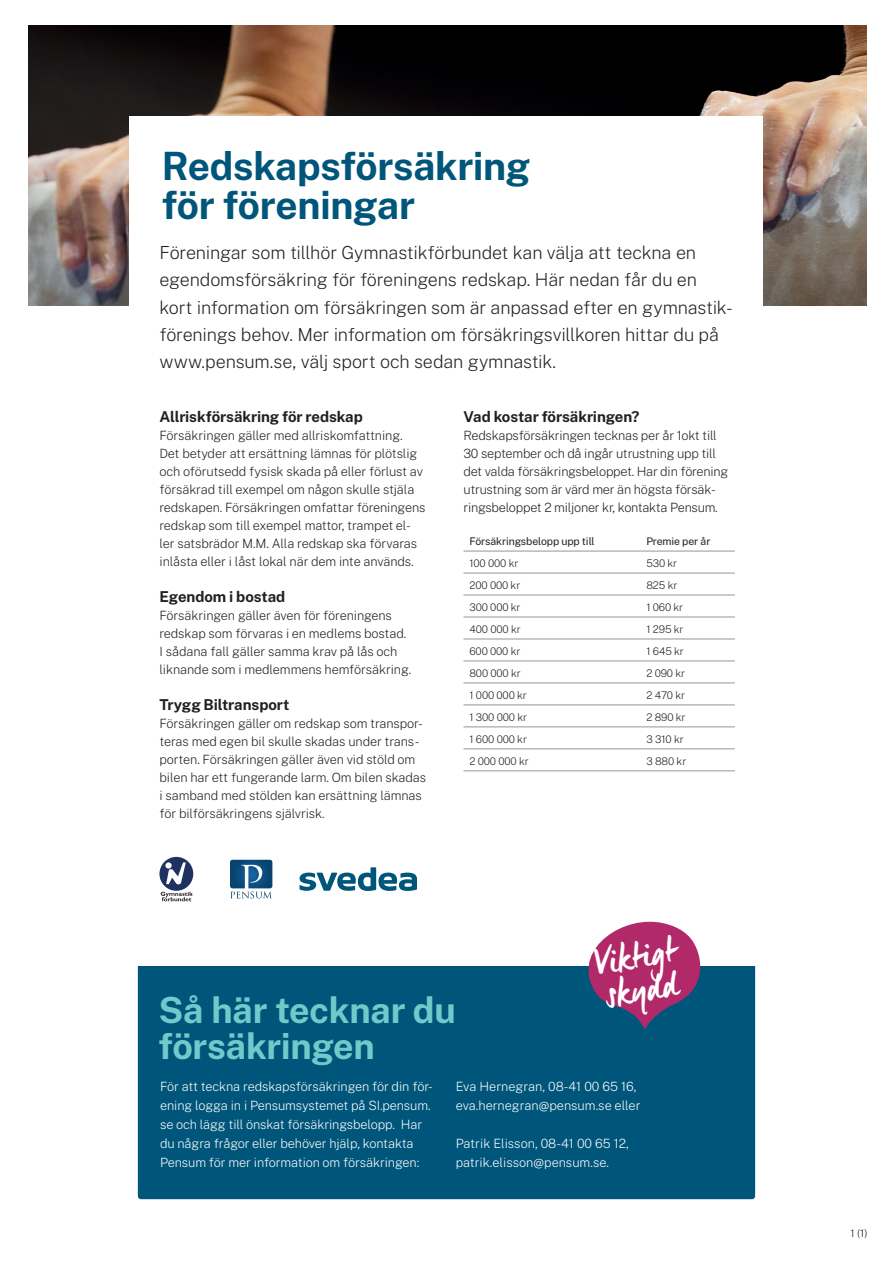
<style>
.page{position:relative;width:893px;height:1263px;background:#fff}
.page>*{position:absolute;margin:0;border:0;box-sizing:border-box;transform-origin:0 0}
.t1{font:700 39px/39px "Public Sans";letter-spacing:-.01em;color:#00567a}
.t2{font:37.2px/33.8px "Manus Smooth";color:#fff}
.t3{font:700 36px/36px "Public Sans";letter-spacing:-.01em;color:#6fcaca}
.t4{font:200 18px/27px "Public Sans";letter-spacing:-.01em;color:#231f20}
.t5{font:700 15px "Public Sans";letter-spacing:-.01em;color:#231f20}
.t6{font:200 12.75px/18px "Public Sans";letter-spacing:-.01em;color:#231f20}
.t7{font:200 12.75px/19.2px "Public Sans";letter-spacing:-.01em;color:#fff}
.t8{font:200 10.5px "Public Sans";letter-spacing:-.02em;color:#231f20}
.t9{font:10.5px "Public Sans";letter-spacing:-.01em;color:#231f20}
</style>
<div class="page">
<img style="left:29px;top:26px;width:837px;height:279px">
<div style="left:130px;top:116px;width:633px;height:758px;background:#fff"></div>
<hr style="left:463px;top:551px;width:177px;height:1px;background:#939598">
<hr style="left:640px;top:551px;width:95px;height:1px;background:#939598">
<hr style="left:463px;top:573px;width:177px;height:1px;background:#939598">
<hr style="left:640px;top:573px;width:95px;height:1px;background:#939598">
<hr style="left:463px;top:595px;width:177px;height:1px;background:#939598">
<hr style="left:640px;top:595px;width:95px;height:1px;background:#939598">
<hr style="left:463px;top:617px;width:177px;height:1px;background:#939598">
<hr style="left:640px;top:617px;width:95px;height:1px;background:#939598">
<hr style="left:463px;top:639px;width:177px;height:1px;background:#939598">
<hr style="left:640px;top:639px;width:95px;height:1px;background:#939598">
<hr style="left:463px;top:661px;width:177px;height:1px;background:#939598">
<hr style="left:640px;top:661px;width:95px;height:1px;background:#939598">
<hr style="left:463px;top:683px;width:177px;height:1px;background:#939598">
<hr style="left:640px;top:683px;width:95px;height:1px;background:#939598">
<hr style="left:463px;top:705px;width:177px;height:1px;background:#939598">
<hr style="left:640px;top:705px;width:95px;height:1px;background:#939598">
<hr style="left:463px;top:727px;width:177px;height:1px;background:#939598">
<hr style="left:640px;top:727px;width:95px;height:1px;background:#939598">
<hr style="left:463px;top:749px;width:177px;height:1px;background:#939598">
<hr style="left:640px;top:749px;width:95px;height:1px;background:#939598">
<hr style="left:463px;top:770px;width:177px;height:1px;background:#939598">
<hr style="left:640px;top:770px;width:95px;height:1px;background:#939598">
<svg style="left:230px;top:860px;width:42px;height:38px"></svg>
<svg style="left:300px;top:867px;width:117px;height:24px"></svg>
<svg style="left:159px;top:857px;width:34px;height:44px"></svg>
<div style="left:138px;top:966px;width:617px;height:233px;background:#00567a"></div>
<svg style="left:588px;top:922px;width:112px;height:107px;background:#91467b"></svg>
<h1 class="t1" style="left:162px;top:144px;width:370px">Redskapsförsäkring för föreningar</h1>
<p class="t4" style="left:159px;top:238px;width:575px">Föreningar som tillhör Gymnastikförbundet kan välja att teckna en egendomsförsäkring för föreningens redskap. Här nedan får du en kort information om försäkringen som är anpassad efter en gymnastik&shy;förenings behov. Mer information om försäkringsvillkoren hittar du på www.pensum.se, välj sport och sedan gymnastik.</p>
<p class="t5" style="left:159px;top:405px;width:205px">Allriskförsäkring för redskap</p>
<p class="t6" style="left:159px;top:425px;width:268px">Försäkringen gäller med allriskomfattning.<br>Det betyder att ersättning lämnas för plötslig och oförutsedd fysisk skada på eller förlust av försäkrad till exempel om någon skulle stjäla redskapen. Försäkringen omfattar föreningens redskap som till exempel mattor, trampet el&shy;ler satsbrädor M.M. Alla redskap ska förvaras inlåsta eller i låst lokal när dem inte används.</p>
<p class="t5" style="left:159px;top:585px;width:127px">Egendom i bostad</p>
<p class="t6" style="left:159px;top:605px;width:253px">Försäkringen gäller även för föreningens redskap som förvaras i en medlems bostad.<br>I sådana fall gäller samma krav på lås och liknande som i medlemmens hemförsäkring.</p>
<p class="t5" style="left:159px;top:693px;width:131px">Trygg Biltransport</p>
<p class="t6" style="left:159px;top:713px;width:268px">Försäkringen gäller om redskap som transpor&shy;teras med egen bil skulle skadas under trans&shy;porten. Försäkringen gäller även vid stöld om bilen har ett fungerande larm. Om bilen skadas i samband med stölden kan ersättning lämnas för bilförsäkringens självrisk.</p>
<p class="t5" style="left:463px;top:405px;width:178px">Vad kostar försäkringen?</p>
<p class="t6" style="left:463px;top:425px;width:266px">Redskapsförsäkringen tecknas per år 1okt till 30 september och då ingår utrustning upp till det valda försäkringsbeloppet. Har din förening utrustning som är värd mer än högsta försäk&shy;ringsbeloppet 2 miljoner kr, kontakta Pensum.</p>
<p class="t9" style="left:469px;top:534px;width:127px">Försäkringsbelopp upp till</p>
<p class="t9" style="left:646px;top:534px;width:65px">Premie per år</p>
<p class="t8" style="left:469px;top:556px;width:50px">100 000 kr</p>
<p class="t8" style="left:646px;top:556px;width:32px">530 kr</p>
<p class="t8" style="left:469px;top:578px;width:52px">200 000 kr</p>
<p class="t8" style="left:646px;top:578px;width:32px">825 kr</p>
<p class="t8" style="left:469px;top:600px;width:53px">300 000 kr</p>
<p class="t8" style="left:646px;top:600px;width:38px">1 060 kr</p>
<p class="t8" style="left:469px;top:621px;width:53px">400 000 kr</p>
<p class="t8" style="left:646px;top:621px;width:39px">1 295 kr</p>
<p class="t8" style="left:469px;top:643px;width:53px">600 000 kr</p>
<p class="t8" style="left:646px;top:643px;width:39px">1 645 kr</p>
<p class="t8" style="left:469px;top:665px;width:53px">800 000 kr</p>
<p class="t8" style="left:646px;top:665px;width:40px">2 090 kr</p>
<p class="t8" style="left:469px;top:687px;width:59px">1 000 000 kr</p>
<p class="t8" style="left:646px;top:687px;width:40px">2 470 kr</p>
<p class="t8" style="left:469px;top:709px;width:59px">1 300 000 kr</p>
<p class="t8" style="left:646px;top:709px;width:41px">2 890 kr</p>
<p class="t8" style="left:469px;top:731px;width:59px">1 600 000 kr</p>
<p class="t8" style="left:646px;top:731px;width:39px">3 310 kr</p>
<p class="t8" style="left:469px;top:753px;width:61px">2 000 000 kr</p>
<p class="t8" style="left:646px;top:753px;width:41px">3 880 kr</p>
<h3 class="t3" style="left:158px;top:990px;width:299px">Så här tecknar du försäkringen</h3>
<h2 class="t2" style="left:593px;top:945px;width:82px;rotate:-10deg">Viktigt skydd</h2>
<p class="t7" style="left:160px;top:1076px;width:274px">För att teckna redskapsförsäkringen för din för&shy;ening logga in i Pensumsystemet på SI.pensum. se och lägg till önskat försäkringsbelopp. Har du några frågor eller behöver hjälp, kontakta Pensum för mer information om försäkringen:</p>
<p class="t7" style="left:456px;top:1076px;width:186px">Eva Hernegran, 08-41 00 65 16, eva.hernegran@pensum.se eller</p>
<p class="t7" style="left:456px;top:1133px;width:175px">Patrik Elisson, 08-41 00 65 12, patrik.elisson@pensum.se.</p>
<p class="t8" style="left:850px;top:1226px;width:18px">1 (1)</p>
</div>
